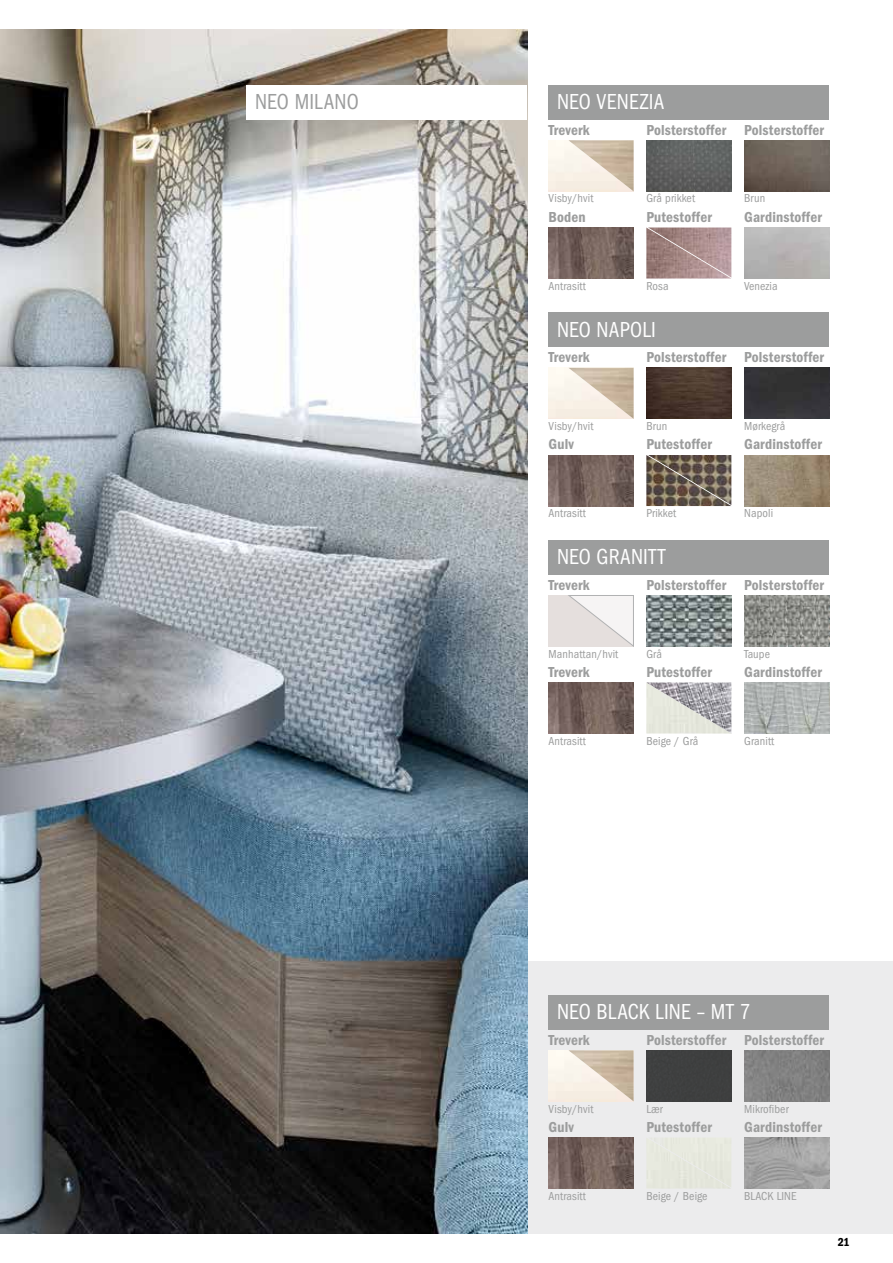
<style>
.page{position:relative;width:893px;height:1263px;background:#fff}
.page>*{position:absolute;margin:0;border:0;box-sizing:border-box;transform-origin:0 0}
.t1{font:condensed 22.5px "Franklin Gothic";letter-spacing:.005em;color:#fff;scale:.95 1}
.t2{font:condensed 22.5px "Franklin Gothic";letter-spacing:.005em;color:#9c9d9d;scale:.95 1}
.t3{font:600 condensed 15px "Franklin Gothic";letter-spacing:.01em;color:#9c9d9d}
.t4{font:condensed 12px "Franklin Gothic";letter-spacing:.01em;color:#9c9d9d}
.t5{font:600 condensed 12px "Franklin Gothic";color:#000}
</style>
<div class="page">
<div style="left:527px;top:961px;width:366px;height:272px;background:#ececed"></div>
<img style="left:0;top:30px;width:527px;height:1203px">
<img style="left:549px;top:682px;width:85px;height:51px">
<img style="left:549px;top:1137px;width:85px;height:51px">
<img style="left:549px;top:455px;width:85px;height:51px">
<img style="left:549px;top:227px;width:85px;height:52px">
<div style="left:549px;top:595px;width:85px;height:51px;background:#e5dfdd"></div>
<img style="left:549px;top:1050px;width:20px;height:51px">
<svg style="left:569px;top:595px;width:65px;height:52px"></svg>
<img style="left:569px;top:1050px;width:65px;height:51px">
<img style="left:569px;top:368px;width:65px;height:51px">
<img style="left:569px;top:140px;width:65px;height:51px">
<img style="left:646px;top:455px;width:85px;height:51px">
<img style="left:646px;top:227px;width:85px;height:52px">
<div style="left:648px;top:1137px;width:83px;height:50px;background:#e6e8dd"></div>
<img style="left:648px;top:455px;width:83px;height:50px">
<img style="left:648px;top:227px;width:83px;height:51px">
<img style="left:646px;top:595px;width:85px;height:51px">
<div style="left:646px;top:1050px;width:85px;height:51px;background:#3e4040"></div>
<img style="left:646px;top:368px;width:85px;height:51px">
<img style="left:646px;top:140px;width:85px;height:51px">
<img style="left:744px;top:595px;width:85px;height:51px">
<img style="left:744px;top:1050px;width:85px;height:51px">
<img style="left:744px;top:368px;width:85px;height:51px">
<img style="left:744px;top:140px;width:85px;height:51px">
<img style="left:646px;top:682px;width:85px;height:51px">
<img style="left:744px;top:682px;width:85px;height:51px">
<img style="left:744px;top:1137px;width:85px;height:51px">
<img style="left:744px;top:455px;width:85px;height:51px">
<div style="left:247px;top:85px;width:280px;height:34px;background:#fff"></div>
<div style="left:549px;top:85px;width:280px;height:34px;background:#9c9d9d"></div>
<div style="left:549px;top:313px;width:280px;height:34px;background:#9c9d9d"></div>
<div style="left:549px;top:540px;width:280px;height:34px;background:#9c9d9d"></div>
<div style="left:549px;top:995px;width:280px;height:34px;background:#9c9d9d"></div>
<h1 class="t2" style="left:255px;top:89px;width:111px">NEO MILANO</h1>
<h1 class="t1" style="left:557px;top:89px;width:114px">NEO VENEZIA</h1>
<p class="t3" style="left:549px;top:121px;width:43px">Treverk</p>
<p class="t3" style="left:646px;top:121px;width:179px">Polsterstoffer Polsterstoffer</p>
<p class="t4" style="left:549px;top:192px;width:46px">Visby/hvit</p>
<p class="t4" style="left:646px;top:192px;width:50px">Grå prikket</p>
<p class="t4" style="left:744px;top:192px;width:23px">Brun</p>
<p class="t3" style="left:549px;top:208px;width:39px">Boden</p>
<p class="t3" style="left:646px;top:208px;width:67px">Putestoffer</p>
<p class="t3" style="left:744px;top:208px;width:79px">Gardinstoffer</p>
<p class="t4" style="left:549px;top:279px;width:39px">Antrasitt</p>
<p class="t4" style="left:646px;top:279px;width:24px">Rosa</p>
<p class="t4" style="left:744px;top:279px;width:35px">Venezia</p>
<h1 class="t1" style="left:557px;top:316px;width:106px">NEO NAPOLI</h1>
<p class="t3" style="left:549px;top:348px;width:43px">Treverk</p>
<p class="t3" style="left:646px;top:348px;width:179px">Polsterstoffer Polsterstoffer</p>
<p class="t4" style="left:549px;top:419px;width:46px">Visby/hvit</p>
<p class="t4" style="left:646px;top:419px;width:23px">Brun</p>
<p class="t4" style="left:744px;top:419px;width:43px">Mørkegrå</p>
<p class="t3" style="left:549px;top:436px;width:27px">Gulv</p>
<p class="t3" style="left:646px;top:436px;width:67px">Putestoffer</p>
<p class="t3" style="left:744px;top:436px;width:79px">Gardinstoffer</p>
<p class="t4" style="left:549px;top:506px;width:39px">Antrasitt</p>
<p class="t4" style="left:646px;top:506px;width:31px">Prikket</p>
<p class="t4" style="left:744px;top:506px;width:31px">Napoli</p>
<h1 class="t1" style="left:557px;top:544px;width:116px">NEO GRANITT</h1>
<p class="t3" style="left:549px;top:576px;width:43px">Treverk</p>
<p class="t3" style="left:646px;top:576px;width:179px">Polsterstoffer Polsterstoffer</p>
<p class="t4" style="left:549px;top:647px;width:71px">Manhattan/hvit</p>
<p class="t4" style="left:646px;top:647px;width:17px">Grå</p>
<p class="t4" style="left:744px;top:647px;width:27px">Taupe</p>
<p class="t3" style="left:549px;top:663px;width:43px">Treverk</p>
<p class="t3" style="left:646px;top:663px;width:67px">Putestoffer</p>
<p class="t3" style="left:744px;top:663px;width:79px">Gardinstoffer</p>
<p class="t4" style="left:549px;top:734px;width:39px">Antrasitt</p>
<p class="t4" style="left:646px;top:734px;width:54px">Beige / Grå</p>
<p class="t4" style="left:744px;top:734px;width:32px">Granitt</p>
<h1 class="t1" style="left:557px;top:999px;width:205px">NEO BLACK LINE – MT 7</h1>
<p class="t3" style="left:549px;top:1031px;width:43px">Treverk</p>
<p class="t3" style="left:646px;top:1031px;width:179px">Polsterstoffer Polsterstoffer</p>
<p class="t4" style="left:549px;top:1102px;width:46px">Visby/hvit</p>
<p class="t4" style="left:646px;top:1102px;width:18px">Lær</p>
<p class="t4" style="left:744px;top:1102px;width:46px">Mikrofiber</p>
<p class="t3" style="left:549px;top:1118px;width:27px">Gulv</p>
<p class="t3" style="left:646px;top:1118px;width:67px">Putestoffer</p>
<p class="t3" style="left:744px;top:1118px;width:79px">Gardinstoffer</p>
<p class="t4" style="left:549px;top:1189px;width:39px">Antrasitt</p>
<p class="t4" style="left:646px;top:1189px;width:63px">Beige / Beige</p>
<p class="t4" style="left:744px;top:1189px;width:54px">BLACK LINE</p>
<p class="t5" style="left:838px;top:1235px;width:14px">21</p>
</div>
